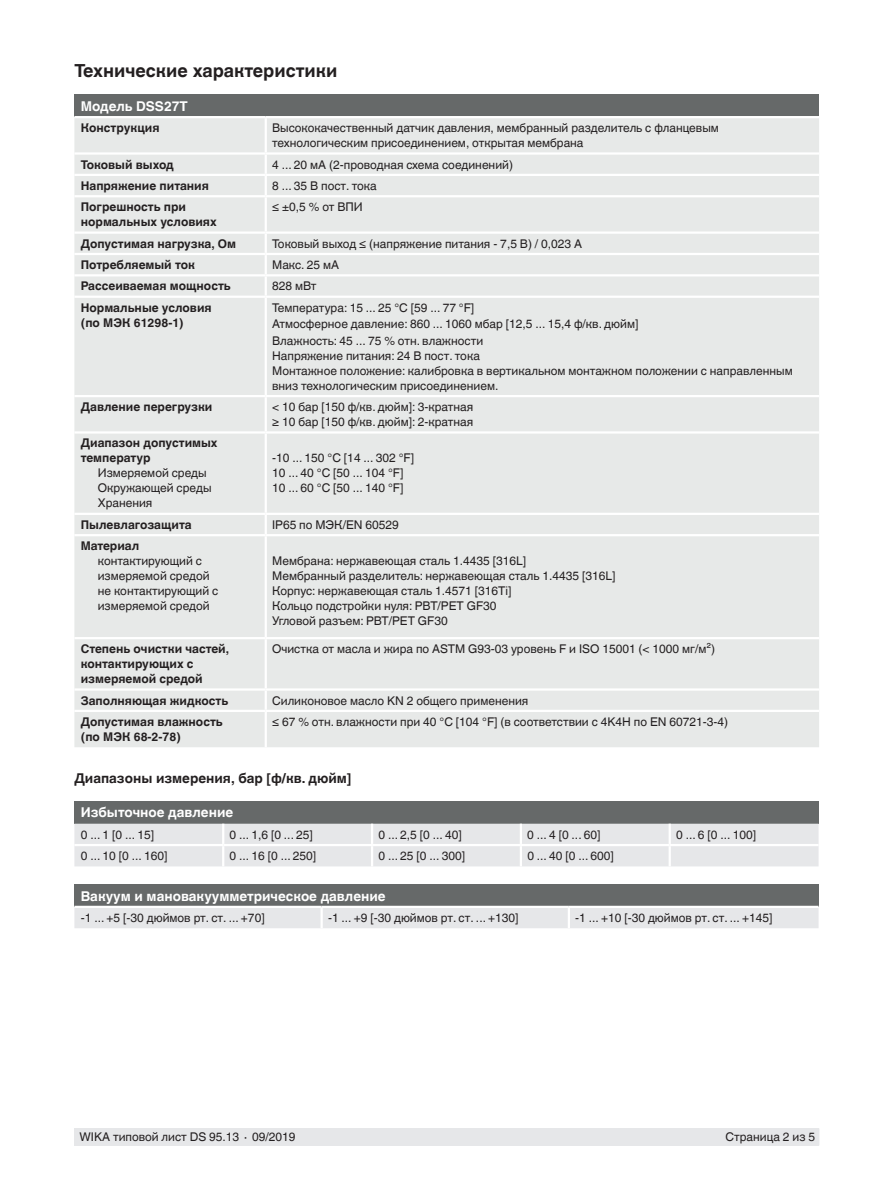
<style>
.page{position:relative;width:893px;height:1188px;background:#fff}
.page>*{position:absolute;margin:0;border:0;box-sizing:border-box;transform-origin:0 0}
.t1{font:700 18px "Helvetica World";color:#231f20}
.t2{font:700 13.5px "Helvetica World";color:#fff}
.t3{font:700 13.5px "Helvetica World";color:#231f20}
.t4{font:12px/15px "Helvetica World";color:#231f20}
.t5{font:700 12px/15px "Helvetica World";color:#231f20}
</style>
<div class="page">
<div style="left:75px;top:1128px;width:744px;height:17px;background:#e6e7e9"></div>
<div style="left:74px;top:95px;width:745px;height:22px;background:#666969"></div>
<div style="left:74px;top:118px;width:745px;height:629px;background:#e7e9e8"></div>
<hr style="left:74px;top:116px;width:192px;height:2px;background:#fff">
<hr style="left:266px;top:116px;width:553px;height:2px;background:#fff">
<hr style="left:265px;top:298px;width:2px;height:97px;background:#fff">
<hr style="left:265px;top:397px;width:2px;height:34px;background:#fff">
<hr style="left:265px;top:639px;width:2px;height:49px;background:#fff">
<hr style="left:266px;top:195px;width:553px;height:2px;background:#fff">
<hr style="left:265px;top:197px;width:2px;height:34px;background:#fff">
<hr style="left:266px;top:231px;width:553px;height:3px;background:#fff">
<hr style="left:266px;top:253px;width:553px;height:2px;background:#fff">
<hr style="left:266px;top:274px;width:553px;height:2px;background:#fff">
<hr style="left:265px;top:276px;width:2px;height:20px;background:#fff">
<hr style="left:266px;top:296px;width:553px;height:2px;background:#fff">
<hr style="left:266px;top:395px;width:553px;height:2px;background:#fff">
<hr style="left:266px;top:513px;width:553px;height:2px;background:#fff">
<svg style="left:265px;top:515px;width:2px;height:19px"></svg>
<hr style="left:266px;top:431px;width:553px;height:3px;background:#fff">
<hr style="left:265px;top:434px;width:2px;height:79px;background:#fff">
<hr style="left:266px;top:534px;width:553px;height:2px;background:#fff">
<hr style="left:265px;top:536px;width:2px;height:101px;background:#fff">
<hr style="left:266px;top:637px;width:553px;height:2px;background:#fff">
<hr style="left:266px;top:688px;width:553px;height:3px;background:#fff">
<svg style="left:265px;top:691px;width:2px;height:19px"></svg>
<hr style="left:265px;top:712px;width:2px;height:35px;background:#fff">
<hr style="left:265px;top:118px;width:2px;height:34px;background:#fff">
<hr style="left:74px;top:152px;width:192px;height:3px;background:#fff">
<hr style="left:266px;top:152px;width:553px;height:3px;background:#fff">
<hr style="left:74px;top:174px;width:192px;height:2px;background:#fff">
<hr style="left:266px;top:174px;width:553px;height:2px;background:#fff">
<svg style="left:265px;top:155px;width:2px;height:40px"></svg>
<hr style="left:74px;top:195px;width:192px;height:2px;background:#fff">
<hr style="left:74px;top:231px;width:192px;height:3px;background:#fff">
<svg style="left:265px;top:234px;width:2px;height:40px"></svg>
<hr style="left:74px;top:253px;width:192px;height:2px;background:#fff">
<hr style="left:74px;top:274px;width:192px;height:2px;background:#fff">
<hr style="left:74px;top:296px;width:192px;height:2px;background:#fff">
<hr style="left:74px;top:395px;width:192px;height:2px;background:#fff">
<hr style="left:74px;top:431px;width:192px;height:3px;background:#fff">
<hr style="left:74px;top:513px;width:192px;height:2px;background:#fff">
<hr style="left:74px;top:534px;width:192px;height:2px;background:#fff">
<hr style="left:74px;top:637px;width:192px;height:2px;background:#fff">
<hr style="left:74px;top:688px;width:192px;height:3px;background:#fff">
<hr style="left:74px;top:710px;width:192px;height:2px;background:#fff">
<hr style="left:266px;top:710px;width:553px;height:2px;background:#fff">
<div style="left:74px;top:801px;width:745px;height:23px;background:#666969"></div>
<div style="left:74px;top:824px;width:745px;height:42px;background:#e6e7e9"></div>
<hr style="left:222px;top:824px;width:2px;height:20px;background:#fff">
<hr style="left:371px;top:824px;width:2px;height:20px;background:#fff">
<hr style="left:520px;top:824px;width:2px;height:20px;background:#fff">
<hr style="left:669px;top:824px;width:2px;height:20px;background:#fff">
<hr style="left:74px;top:844px;width:149px;height:2px;background:#fff">
<hr style="left:223px;top:844px;width:149px;height:2px;background:#fff">
<hr style="left:222px;top:846px;width:2px;height:20px;background:#fff">
<hr style="left:372px;top:844px;width:149px;height:2px;background:#fff">
<hr style="left:371px;top:846px;width:2px;height:20px;background:#fff">
<hr style="left:521px;top:844px;width:149px;height:2px;background:#fff">
<hr style="left:520px;top:846px;width:2px;height:20px;background:#fff">
<hr style="left:670px;top:844px;width:149px;height:2px;background:#fff">
<hr style="left:669px;top:846px;width:2px;height:20px;background:#fff">
<div style="left:74px;top:884px;width:745px;height:23px;background:#666969"></div>
<div style="left:74px;top:908px;width:745px;height:20px;background:#e6e7e9"></div>
<hr style="left:321px;top:908px;width:2px;height:20px;background:#fff">
<hr style="left:568px;top:908px;width:2px;height:20px;background:#fff">
<hr style="left:74px;top:906px;width:248px;height:2px;background:#fff">
<hr style="left:322px;top:906px;width:247px;height:2px;background:#fff">
<hr style="left:569px;top:906px;width:250px;height:2px;background:#fff">
<h1 class="t1" style="left:74px;top:60px;width:265px">Технические характеристики</h1>
<p class="t2" style="left:81px;top:98px;width:109px">Модель DSS27T</p>
<p class="t5" style="left:81px;top:120px;width:80px">Конструкция</p>
<p class="t4" style="left:272px;top:120px;width:448px">Высококачественный датчик давления, мембранный разделитель с фланцевым технологическим присоединением, открытая мембрана</p>
<p class="t5" style="left:81px;top:157px;width:95px">Токовый выход</p>
<p class="t4" style="left:272px;top:157px;width:242px">4 ... 20 мA (2-проводная схема соединений)</p>
<p class="t5" style="left:81px;top:178px;width:130px">Напряжение питания</p>
<p class="t4" style="left:272px;top:178px;width:106px">8 ... 35 В пост. тока</p>
<p class="t5" style="left:81px;top:200px;width:138px">Погрешность при нормальных условиях</p>
<p class="t4" style="left:272px;top:200px;width:92px">≤ ±0,5 % от ВПИ</p>
<p class="t5" style="left:81px;top:236px;width:157px">Допустимая нагрузка, Ом</p>
<p class="t4" style="left:272px;top:236px;width:311px">Токовый выход ≤ (напряжение питания - 7,5 В) / 0,023 A</p>
<p class="t5" style="left:81px;top:257px;width:116px">Потребляемый ток</p>
<p class="t4" style="left:272px;top:257px;width:69px">Макс. 25 мA</p>
<p class="t5" style="left:81px;top:279px;width:151px">Рассеиваемая мощность</p>
<p class="t4" style="left:272px;top:279px;width:46px">828 мВт</p>
<p class="t5" style="left:81px;top:300px;width:132px">Нормальные условия (по МЭК 61298-1)</p>
<p class="t4" style="left:272px;top:299px;width:368px;line-height:16.5px">Температура: 15 ... 25 °C [59 ... 77 °F]<br>Атмосферное давление: 860 ... 1060 мбар [12,5 ... 15,4 ф/кв. дюйм]<br>Влажность: 45 ... 75 % отн. влажности</p>
<p class="t4" style="left:272px;top:348px;width:522px">Напряжение питания: 24 В пост. тока<br>Монтажное положение: калибровка в вертикальном монтажном положении с направленным вниз технологическим присоединением.</p>
<p class="t5" style="left:81px;top:399px;width:133px">Давление перегрузки</p>
<p class="t4" style="left:272px;top:399px;width:203px">&lt; 10 бар [150 ф/кв. дюйм]: 3-кратная ≥ 10 бар [150 ф/кв. дюйм]: 2-кратная</p>
<p class="t5" style="left:81px;top:436px;width:138px">Диапазон допустимых температур</p>
<p class="t4" style="left:98px;top:466px;width:115px">Измеряемой среды<br>Окружающей среды<br>Хранения</p>
<p class="t4" style="left:272px;top:451px;width:143px">-10 ... 150 °C [14 ... 302 °F]<br>10 ... 40 °C [50 ... 104 °F]<br>10 ... 60 °C [50 ... 140 °F]</p>
<p class="t5" style="left:81px;top:517px;width:112px">Пылевлагозащита</p>
<p class="t4" style="left:272px;top:517px;width:128px">IP65 по МЭК/EN 60529</p>
<p class="t5" style="left:81px;top:539px;width:60px">Материал</p>
<p class="t4" style="left:98px;top:554px;width:122px">контактирующий с измеряемой средой не контактирующий с измеряемой средой</p>
<p class="t4" style="left:272px;top:554px;width:345px">Мембрана: нержавеющая сталь 1.4435 [316L]<br>Мембранный разделитель: нержавеющая сталь 1.4435 [316L] Корпус: нержавеющая сталь 1.4571 [316Ti]<br>Кольцо подстройки нуля: PBT/PET GF30<br>Угловой разъем: PBT/PET GF30</p>
<p class="t5" style="left:81px;top:642px;width:150px">Степень очистки частей, контактирующих с измеряемой средой</p>
<p class="t4" style="left:272px;top:642px;width:445px">Очистка от масла и жира по ASTM G93-03 уровень F и ISO 15001 (&lt; 1000 мг/м²)</p>
<p class="t5" style="left:81px;top:693px;width:149px">Заполняющая жидкость</p>
<p class="t4" style="left:272px;top:693px;width:258px">Силиконовое масло KN 2 общего применения</p>
<p class="t5" style="left:81px;top:714px;width:143px">Допустимая влажность (по МЭК 68-2-78)</p>
<p class="t4" style="left:272px;top:714px;width:458px">≤ 67 % отн. влажности при 40 °C [104 °F] (в соответствии с 4K4H по EN 60721-3-4)</p>
<p class="t3" style="left:74px;top:771px;width:279px">Диапазоны измерения, бар [ф/кв. дюйм]</p>
<p class="t2" style="left:81px;top:805px;width:154px">Избыточное давление</p>
<p class="t4" style="left:81px;top:827px;width:75px">0 ... 1 [0 ... 15]</p>
<p class="t4" style="left:230px;top:827px;width:85px">0 ... 1,6 [0 ... 25]</p>
<p class="t4" style="left:378px;top:827px;width:85px">0 ... 2,5 [0 ... 40]</p>
<p class="t4" style="left:527px;top:827px;width:75px">0 ... 4 [0 ... 60]</p>
<p class="t4" style="left:676px;top:827px;width:81px">0 ... 6 [0 ... 100]</p>
<p class="t4" style="left:81px;top:848px;width:88px">0 ... 10 [0 ... 160]</p>
<p class="t4" style="left:230px;top:848px;width:88px">0 ... 16 [0 ... 250]</p>
<p class="t4" style="left:378px;top:848px;width:88px">0 ... 25 [0 ... 300]</p>
<p class="t4" style="left:527px;top:848px;width:88px">0 ... 40 [0 ... 600]</p>
<p class="t2" style="left:81px;top:888px;width:306px">Вакуум и мановакуумметрическое давление</p>
<p class="t4" style="left:81px;top:910px;width:185px">-1 ... +5 [-30 дюймов рт. ст. ... +70]</p>
<p class="t4" style="left:328px;top:910px;width:192px">-1 ... +9 [-30 дюймов рт. ст. ... +130]</p>
<p class="t4" style="left:575px;top:910px;width:199px">-1 ... +10 [-30 дюймов рт. ст. ... +145]</p>
<p class="t4" style="left:80px;top:1130px;width:218px">WIKA типовой лист DS 95.13 ∙ 09/2019</p>
<p class="t4" style="left:725px;top:1130px;width:91px">Страница 2 из 5</p>
</div>
